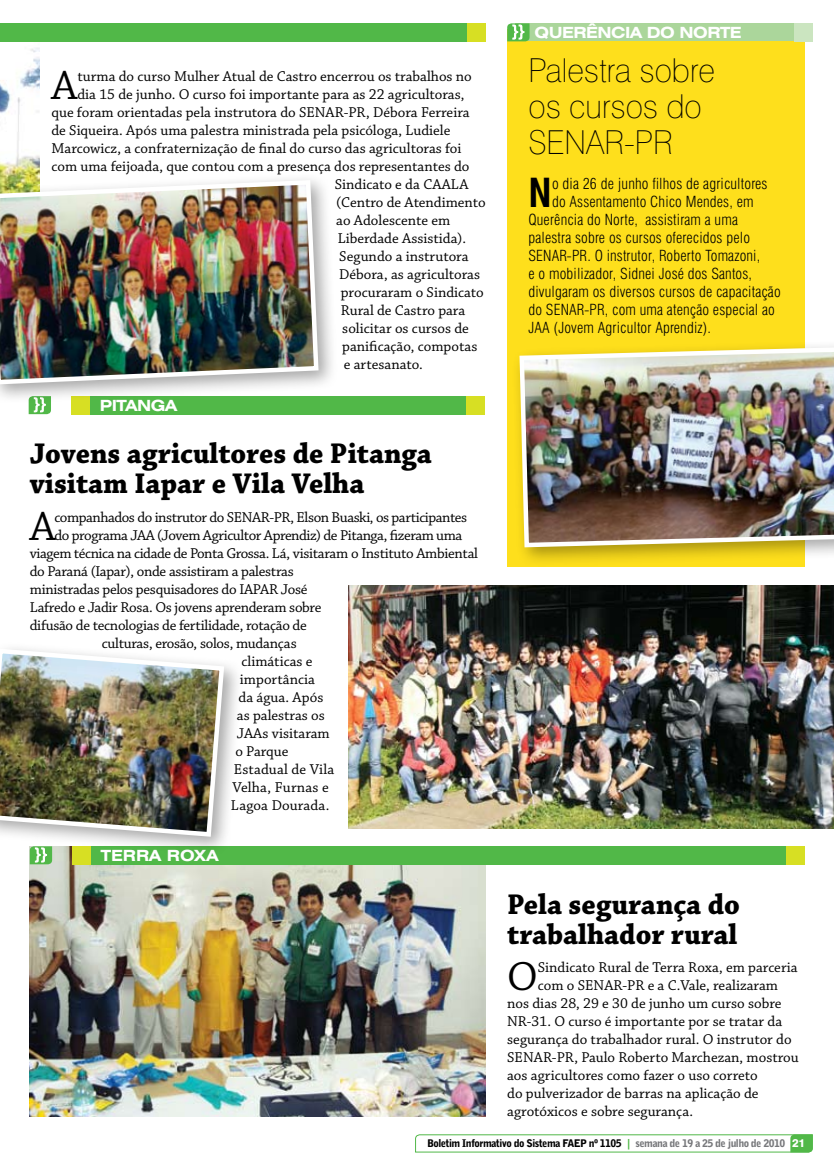
<style>
.page{position:relative;width:834px;height:1174px;background:#fff}
.page>*{position:absolute;margin:0;border:0;box-sizing:border-box;transform-origin:0 0}
.t1{font:42.75px "Chaparral Pro";color:#000}
.t2{font:700 condensed 39px "Swiss 721 BT";color:#000}
.t3{font:100 33px/36px "Swiss 721 BT";color:#000;scale:.96 1}
.t4{font:700 30px/30px "Chaparral Pro";color:#000;scale:.96 1}
.t5{font:700 expanded 15.45px "Swiss 721 BT";letter-spacing:-.03em;color:#fff}
.t6{font:700 expanded 15.45px "Swiss 721 BT";color:#fff}
.t7{font:15px "Chaparral Pro";color:#000}
.t8{font:300 condensed 15px "Swiss 721 BT";letter-spacing:.01em;color:#000}
.t9{font:15px "Chaparral Pro";letter-spacing:-.02em;color:#000}
.t10{font:15px "Chaparral Pro";letter-spacing:-.03em;color:#000}
.t11{font:15px "Chaparral Pro";letter-spacing:-.025em;color:#000}
.t12{font:900 10.5px "Bell Gothic BT";letter-spacing:-.05em;color:#000}
.s1{font-family:"Bell Centennial BT Bold Listing";font-weight:400;color:#51b848}
.s2{color:#77787b}
.s3{font-family:"Swiss 721 BT";font-weight:800;font-size:11.25px;color:#fff}
</style>
<div class="page">
<svg style="left:415px;top:1134px;width:398px;height:18px"></svg>
<img style="left:0;top:41px;width:39px;height:130px">
<img style="left:30px;top:864px;width:456px;height:252px">
<div style="left:507px;top:30px;width:297px;height:537px;background:#fedf1c"></div>
<div style="left:515px;top:23px;width:285px;height:18px;background:#abd69b"></div>
<svg style="left:507px;top:23px;width:22px;height:18px"></svg>
<div style="left:794px;top:23px;width:18px;height:18px;background:#cbe5c0"></div>
<div style="left:72px;top:846px;width:718px;height:18px;background:#51b848"></div>
<div style="left:786px;top:846px;width:18px;height:18px;background:#d7df23"></div>
<div style="left:0;top:23px;width:477px;height:18px;background:#51b848"></div>
<div style="left:468px;top:23px;width:18px;height:18px;background:#d7df23"></div>
<div style="left:71px;top:396px;width:413px;height:18px;background:#51b848"></div>
<div style="left:71px;top:396px;width:18px;height:18px;background:#d7df23"></div>
<svg style="left:29px;top:411px;width:22px;height:3px"></svg>
<div style="left:466px;top:396px;width:18px;height:18px;background:#d7df23"></div>
<div style="left:0;top:171px;width:345px;height:240px;background:#000;opacity:.35"></div>
<img style="left:0;top:178px;width:321px;height:209px">
<div style="left:510px;top:338px;width:323px;height:236px;background:#000;opacity:.35"></div>
<img style="left:517px;top:344px;width:316px;height:205px">
<img style="left:348px;top:585px;width:485px;height:243px">
<div style="left:0;top:640px;width:251px;height:224px;background:#000;opacity:.35"></div>
<img style="left:0;top:646px;width:226px;height:193px">
<h1 class="t1" style="left:51px;top:62px;width:27px">A</h1>
<p class="t7" style="left:77px;top:68px;width:396px">turma do curso Mulher Atual de Castro encerrou os trabalhos no</p>
<p class="t7" style="left:77px;top:86px;width:388px">dia 15 de junho. O curso foi importante para as 22 agricultoras,</p>
<p class="t7" style="left:51px;top:104px;width:419px">que foram orientadas pela instrutora do SENAR-PR, Débora Ferreira</p>
<p class="t7" style="left:51px;top:122px;width:400px">de Siqueira. Após uma palestra ministrada pela psicóloga, Ludiele</p>
<p class="t7" style="left:51px;top:140px;width:411px">Marcowicz, a confraternização de final do curso das agricultoras foi</p>
<p class="t7" style="left:51px;top:158px;width:419px">com uma feijoada, que contou com a presença dos representantes do</p>
<p class="t7" style="left:335px;top:176px;width:135px">Sindicato e da CAALA</p>
<p class="t7" style="left:336px;top:194px;width:151px">(Centro de Atendimento</p>
<p class="t7" style="left:336px;top:212px;width:115px">ao Adolescente em</p>
<p class="t7" style="left:338px;top:230px;width:130px">Liberdade Assistida).</p>
<p class="t7" style="left:339px;top:248px;width:131px">Segundo a instrutora</p>
<p class="t7" style="left:339px;top:266px;width:142px">Débora, as agricultoras</p>
<p class="t7" style="left:341px;top:284px;width:144px">procuraram o Sindicato</p>
<p class="t7" style="left:341px;top:302px;width:126px">Rural de Castro para</p>
<p class="t7" style="left:342px;top:320px;width:128px">solicitar os cursos de</p>
<p class="t7" style="left:342px;top:338px;width:136px">panificação, compotas</p>
<p class="t7" style="left:344px;top:356px;width:81px">e artesanato.</p>
<p class="t5" style="left:100px;top:396px;width:78px">PITANGA</p>
<h3 class="t4" style="left:30px;top:440px;width:420px">Jovens agricultores de Pitanga visitam Iapar e Vila Velha</h3>
<h1 class="t1" style="left:30px;top:503px;width:27px">A</h1>
<p class="t10" style="left:54px;top:509px;width:414px">companhados do instrutor do SENAR-PR, Elson Buaski, os participantes</p>
<p class="t10" style="left:54px;top:527px;width:409px">do programa JAA (Jovem Agricultor Aprendiz) de Pitanga, fizeram uma</p>
<p class="t11" style="left:30px;top:545px;width:449px">viagem técnica na cidade de Ponta Grossa. Lá, visitaram o Instituto Ambiental</p>
<p class="t9" style="left:30px;top:563px;width:265px">do Paraná (Iapar), onde assistiram a palestras</p>
<p class="t9" style="left:30px;top:581px;width:279px">ministradas pelos pesquisadores do IAPAR José</p>
<p class="t9" style="left:30px;top:599px;width:293px">Lafredo e Jadir Rosa. Os jovens aprenderam sobre</p>
<p class="t9" style="left:30px;top:617px;width:278px">difusão de tecnologias de fertilidade, rotação de</p>
<p class="t9" style="left:102px;top:635px;width:196px">culturas, erosão, solos, mudanças</p>
<p class="t7" style="left:241px;top:653px;width:73px">climáticas e</p>
<p class="t7" style="left:240px;top:671px;width:77px">importância</p>
<p class="t7" style="left:238px;top:689px;width:86px">da água. Após</p>
<p class="t7" style="left:237px;top:707px;width:89px">as palestras os</p>
<p class="t7" style="left:237px;top:725px;width:94px">JAAs visitaram</p>
<p class="t7" style="left:235px;top:743px;width:54px">o Parque</p>
<p class="t7" style="left:234px;top:761px;width:102px">Estadual de Vila</p>
<p class="t7" style="left:232px;top:779px;width:98px">Velha, Furnas e</p>
<p class="t7" style="left:231px;top:797px;width:100px">Lagoa Dourada.</p>
<p class="t6" style="left:101px;top:846px;width:119px">TERRA ROXA</p>
<p class="t5" style="left:534px;top:23px;width:207px">QUERÊNCIA DO NORTE</p>
<h3 class="t3" style="left:528px;top:52px;width:196px">Palestra sobre os cursos do<br>SENAR-PR</h3>
<h2 class="t2" style="left:528px;top:169px;width:25px">N</h2>
<p class="t8" style="left:552px;top:175px;width:217px">o dia 26 de junho filhos de agricultores</p>
<p class="t8" style="left:552px;top:193px;width:203px">do Assentamento Chico Mendes, em</p>
<p class="t8" style="left:528px;top:211px;width:211px">Querência do Norte, assistiram a uma</p>
<p class="t8" style="left:528px;top:229px;width:223px">palestra sobre os cursos oferecidos pelo</p>
<p class="t8" style="left:528px;top:247px;width:233px">SENAR-PR. O instrutor, Roberto Tomazoni,</p>
<p class="t8" style="left:528px;top:265px;width:225px">e o mobilizador, Sidnei José dos Santos,</p>
<p class="t8" style="left:528px;top:283px;width:254px">divulgaram os diversos cursos de capacitação</p>
<p class="t8" style="left:528px;top:301px;width:248px">do SENAR-PR, com uma atenção especial ao</p>
<p class="t8" style="left:528px;top:319px;width:184px">JAA (Jovem Agricultor Aprendiz).</p>
<h3 class="t4" style="left:507px;top:890px;width:244px">Pela segurança do trabalhador rural</h3>
<h1 class="t1" style="left:507px;top:953px;width:32px">O</h1>
<p class="t7" style="left:537px;top:959px;width:261px">Sindicato Rural de Terra Roxa, em parceria</p>
<p class="t7" style="left:537px;top:977px;width:241px">com o SENAR-PR e a C.Vale, realizaram</p>
<p class="t7" style="left:507px;top:995px;width:276px">nos dias 28, 29 e 30 de junho um curso sobre</p>
<p class="t7" style="left:507px;top:1013px;width:276px">NR-31. O curso é importante por se tratar da</p>
<p class="t7" style="left:507px;top:1031px;width:286px">segurança do trabalhador rural. O instrutor do</p>
<p class="t7" style="left:507px;top:1049px;width:293px">SENAR-PR, Paulo Roberto Marchezan, mostrou</p>
<p class="t7" style="left:507px;top:1067px;width:252px">aos agricultores como fazer o uso correto</p>
<p class="t7" style="left:507px;top:1085px;width:253px">do pulverizador de barras na aplicação de</p>
<p class="t7" style="left:507px;top:1103px;width:187px">agrotóxicos e sobre segurança.</p>
<p class="t12" style="left:427px;top:1137px;width:379px">Boletim Informativo do Sistema FAEP nº 1105 <span class="s1">|</span> <span class="s2">semana de 19 a 25 de julho de 2010</span> <span class="s3">21</span></p>
</div>
